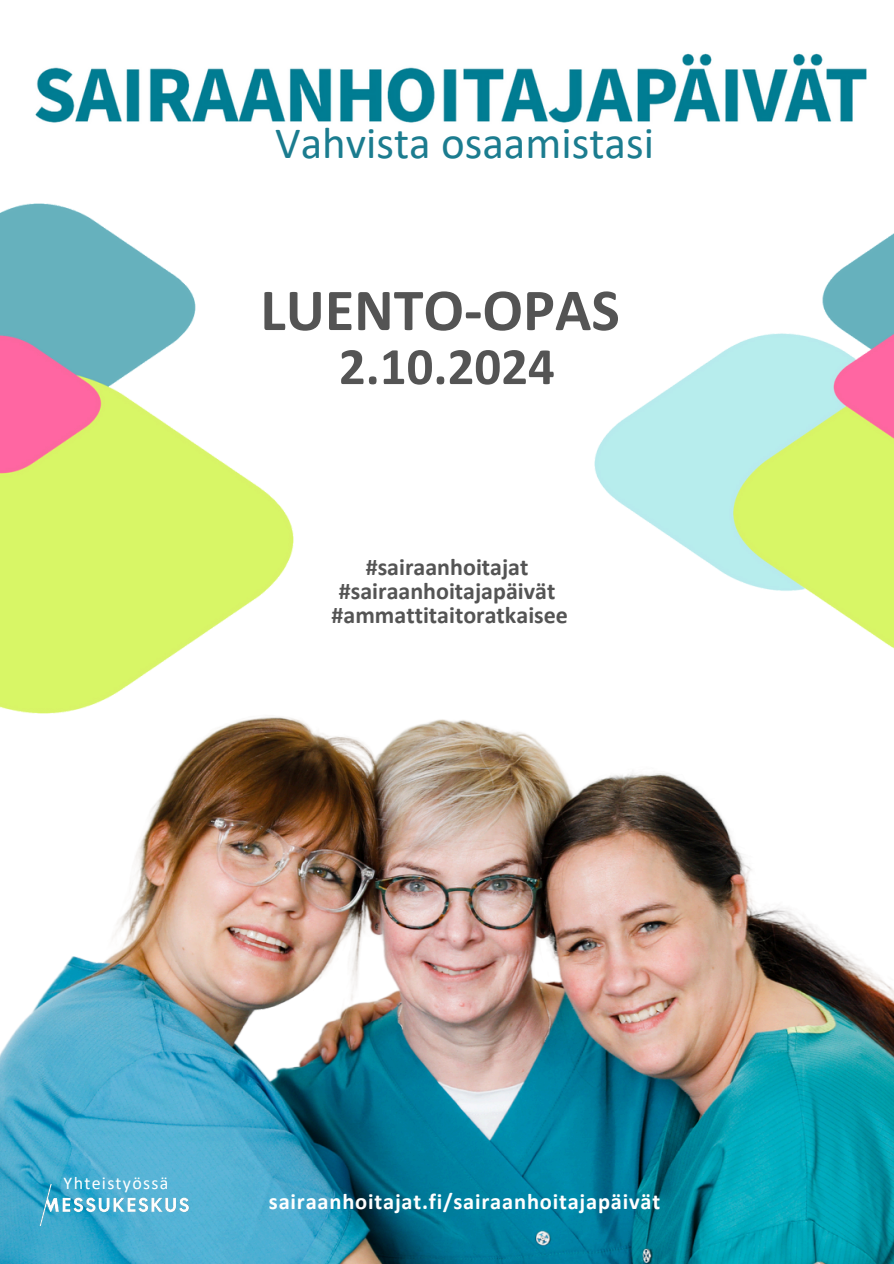
<style>
.page{position:relative;width:894px;height:1264px;background:#fff}
.page>*{position:absolute;margin:0;border:0;box-sizing:border-box;transform-origin:0 0}
.t1{font:700 60px "Calibri";color:#545454}
.t2{font:700 52.8px "Calibri";color:#545454}
.t3{font:45px "Calibri";color:#1b7c8f}
.t4{font:700 24px/23.7px "Calibri";color:#545454;text-align:center}
.t5{font:700 22.5px "Calibri";letter-spacing:.035em;color:#fff}
.t6{font:18px "Calibri";letter-spacing:.07em;color:#fff}
</style>
<div class="page">
<img style="left:0;top:713px;width:893px;height:550px">
<img style="left:0;top:204px;width:293px;height:509px">
<img style="left:30px;top:1184px;width:172px;height:41px">
<img style="left:594px;top:234px;width:299px;height:414px">
<img style="left:35px;top:53px;width:830px;height:70px">
<p class="t3" style="left:275px;top:124px;width:380px">Vahvista osaamistasi</p>
<p class="t1" style="left:260px;top:285px;width:361px">LUENTO-OPAS</p>
<p class="t2" style="left:339px;top:344px;width:217px">2.10.2024</p>
<h1 class="t4" style="left:331px;top:557px;width:238px">#sairaanhoitajat #sairaanhoitajapäivät #ammattitaitoratkaisee</h1>
<p class="t6" style="left:64px;top:1175px;width:106px">Yhteistyössä</p>
<p class="t5" style="left:269px;top:1192px;width:392px">sairaanhoitajat.fi/sairaanhoitajapäivät</p>
</div>
